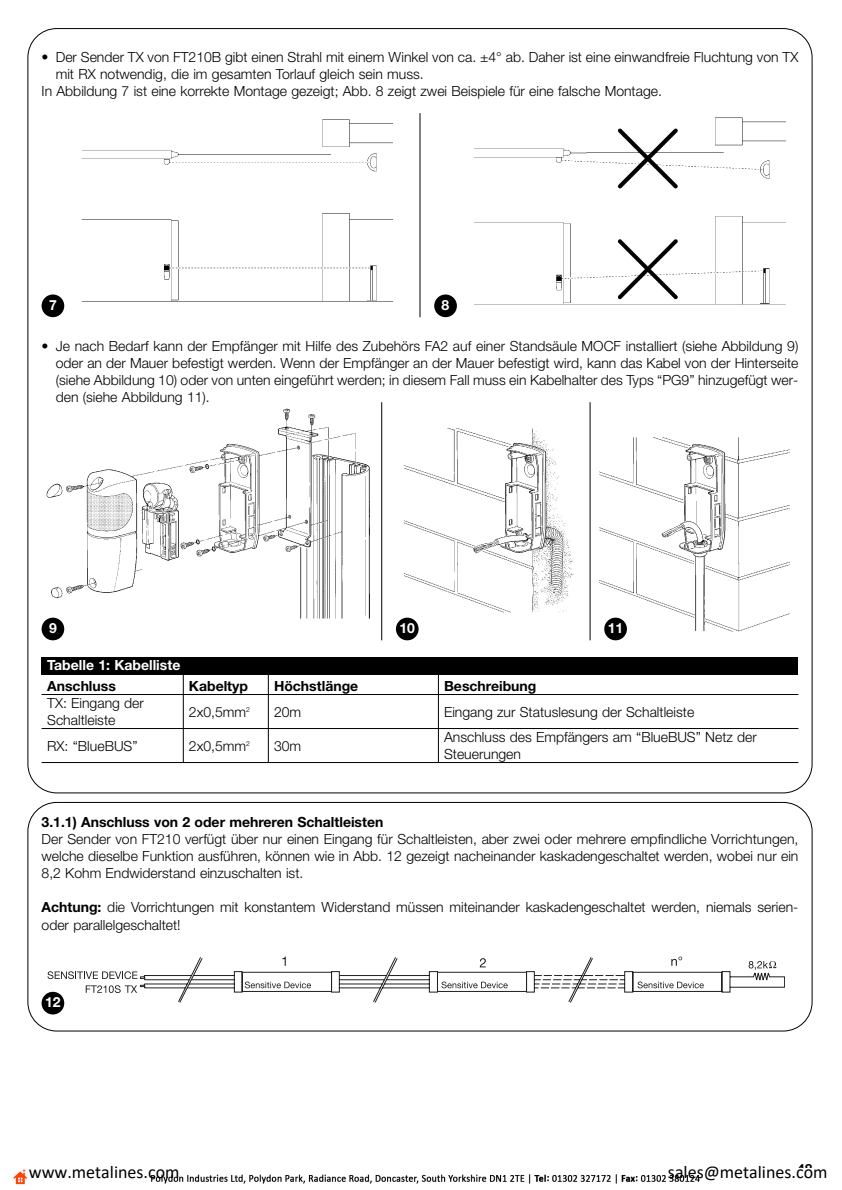
<style>
.page{position:relative;width:842px;height:1190px;background:#fff}
.page>*{position:absolute;margin:0;border:0;box-sizing:border-box;transform-origin:0 0}
.t1{font:18px "Calibri";color:#000}
.t2{font:300 14px/17px "Helvetica Neue";color:#000}
.t3{font:700 14px "Helvetica Neue";color:#000}
.t4{font:700 14px "Helvetica Neue";color:#fff}
.s1{font-weight:700}
</style>
<div class="page">
<hr style="left:42px;top:694px;width:756px;height:1px;background:#000">
<hr style="left:42px;top:728px;width:756px;height:1px;background:#000">
<hr style="left:42px;top:762px;width:756px;height:1px;background:#000">
<div style="left:42px;top:657px;width:756px;height:17px;background:#000"></div>
<hr style="left:183px;top:674px;width:1px;height:88px;background:#000">
<hr style="left:268px;top:674px;width:1px;height:88px;background:#000">
<hr style="left:438px;top:674px;width:1px;height:88px;background:#000">
<div style="left:27px;top:802px;width:786px;height:230px;border:2px solid #000;border-radius:29px"></div>
<img style="left:46px;top:408px;width:324px;height:211px">
<img style="left:404px;top:428px;width:186px;height:185px">
<img style="left:599px;top:437px;width:191px;height:194px">
<div style="left:42px;top:618px;width:22px;height:22px;background:#000;border-radius:50%"></div>
<div style="left:396px;top:618px;width:23px;height:22px;background:#000;border-radius:50%"></div>
<div style="left:604px;top:618px;width:23px;height:22px;background:#000;border-radius:50%"></div>
<hr style="left:381px;top:402px;width:1px;height:238px;background:#000">
<hr style="left:590px;top:402px;width:1px;height:238px;background:#000">
<svg style="left:47px;top:957px;width:738px;height:46px"></svg>
<div style="left:42px;top:992px;width:22px;height:23px;background:#000;border-radius:50%"></div>
<div style="left:42px;top:295px;width:22px;height:22px;background:#000;border-radius:50%"></div>
<div style="left:434px;top:295px;width:23px;height:22px;background:#000;border-radius:50%"></div>
<img style="left:81px;top:119px;width:312px;height:183px">
<img style="left:473px;top:117px;width:313px;height:188px">
<hr style="left:420px;top:113px;width:1px;height:204px;background:#000">
<img style="left:13px;top:1169px;width:687px;height:16px">
<p class="t2" style="left:42px;top:50px;width:758px">• Der Sender TX von FT210B gibt einen Strahl mit einem Winkel von ca. ±4° ab. Daher ist eine einwandfreie Fluchtung von TX</p>
<p class="t2" style="left:56px;top:67px;width:369px">mit RX notwendig, die im gesamten Torlauf gleich sein muss.</p>
<p class="t2" style="left:42px;top:84px;width:622px">In Abbildung 7 ist eine korrekte Montage gezeigt; Abb. 8 zeigt zwei Beispiele für eine falsche Montage.</p>
<p class="t4" style="left:49px;top:300px;width:9px">7</p>
<p class="t4" style="left:442px;top:300px;width:9px">8</p>
<p class="t2" style="left:56px;top:339px;width:744px;text-align:justify;text-indent:-14px">• Je nach Bedarf kann der Empfänger mit Hilfe des Zubehörs FA2 auf einer Standsäule MOCF installiert (siehe Abbildung 9) oder an der Mauer befestigt werden. Wenn der Empfänger an der Mauer befestigt wird, kann das Kabel von der Hinterseite (siehe Abbildung 10) oder von unten eingeführt werden; in diesem Fall muss ein Kabelhalter des Typs “PG9” hinzugefügt wer&shy;den (siehe Abbildung 11).</p>
<p class="t4" style="left:49px;top:623px;width:9px">9</p>
<p class="t4" style="left:399px;top:623px;width:17px">10</p>
<p class="t4" style="left:608px;top:623px;width:17px">11</p>
<p class="t4" style="left:47px;top:660px;width:135px">Tabelle 1: Kabelliste</p>
<p class="t3" style="left:47px;top:681px;width:70px">Anschluss</p>
<p class="t3" style="left:189px;top:681px;width:61px">Kabeltyp</p>
<p class="t3" style="left:274px;top:681px;width:86px">Höchstlänge</p>
<p class="t3" style="left:444px;top:681px;width:94px">Beschreibung</p>
<p class="t2" style="left:47px;top:696px;width:98px">TX: Eingang der<br>Schaltleiste</p>
<p class="t2" style="left:189px;top:705px;width:63px">2x0,5mm<sup>2</sup></p>
<p class="t2" style="left:274px;top:705px;width:29px">20m</p>
<p class="t2" style="left:444px;top:705px;width:252px">Eingang zur Statuslesung der Schaltleiste</p>
<p class="t2" style="left:47px;top:739px;width:92px">RX: “BlueBUS”</p>
<p class="t2" style="left:189px;top:739px;width:63px">2x0,5mm<sup>2</sup></p>
<p class="t2" style="left:274px;top:739px;width:29px">30m</p>
<p class="t2" style="left:444px;top:730px;width:314px">Anschluss des Empfängers am “BlueBUS” Netz der<br>Steuerungen</p>
<p class="t3" style="left:42px;top:817px;width:343px">3.1.1) Anschluss von 2 oder mehreren Schaltleisten</p>
<p class="t2" style="left:42px;top:832px;width:758px;text-align:justify">Der Sender von FT210 verfügt über nur einen Eingang für Schaltleisten, aber zwei oder mehrere empfindliche Vorrichtungen, welche dieselbe Funktion ausführen, können wie in Abb. 12 gezeigt nacheinander kaskadengeschaltet werden, wobei nur ein 8,2 Kohm Endwiderstand einzuschalten ist.</p>
<p class="t2" style="left:42px;top:900px;width:758px"><span class="s1">Achtung:</span> die Vorrichtungen mit konstantem Widerstand müssen miteinander kaskadengeschaltet werden, niemals serien&shy;oder parallelgeschaltet!</p>
<p class="t4" style="left:45px;top:997px;width:17px">12</p>
<p class="t3" style="left:797px;top:1164px;width:17px">48</p>
<p class="t1" style="left:29px;top:1159px;width:152px">www.metalines.com</p>
<p class="t1" style="left:668px;top:1159px;width:161px">sales@metalines.com</p>
</div>
